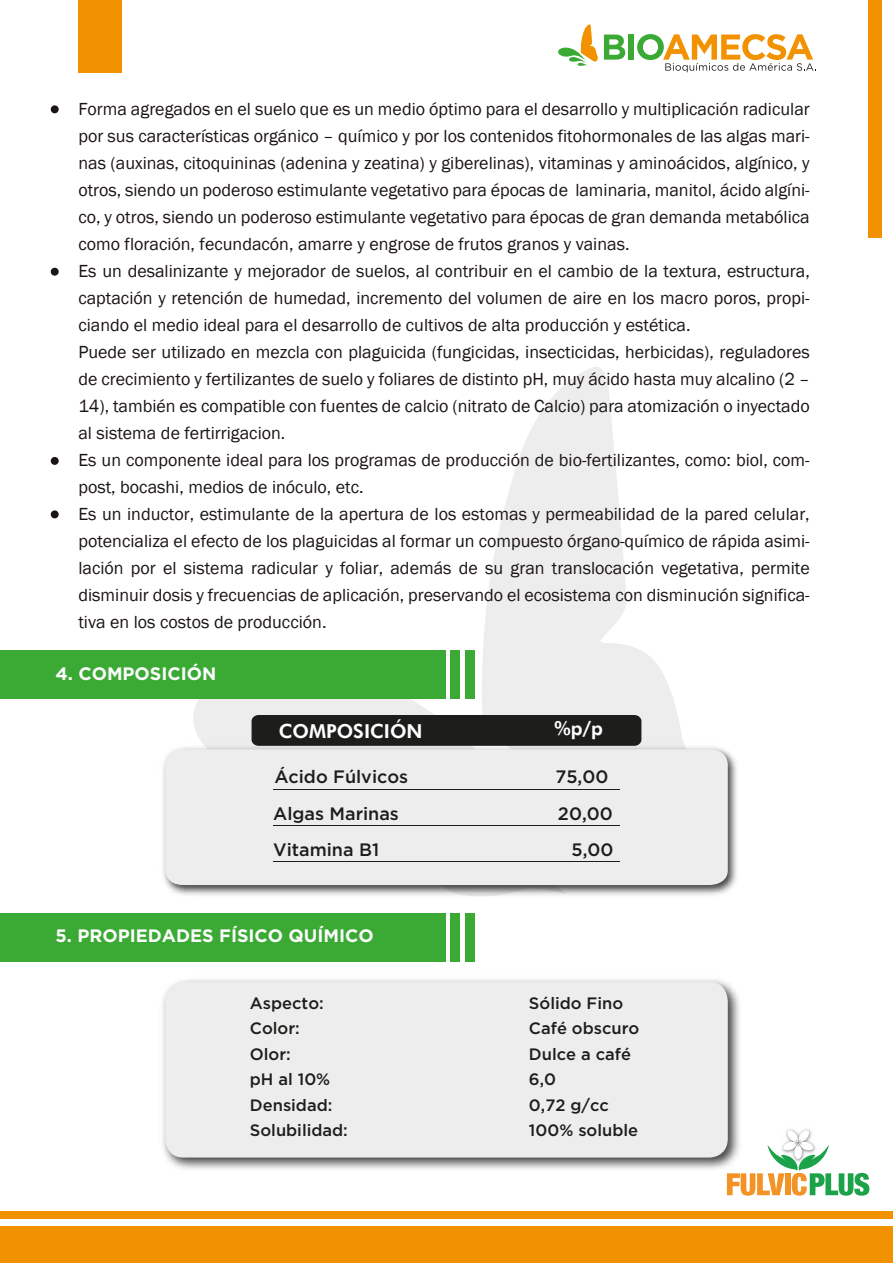
<style>
.page{position:relative;width:893px;height:1263px;background:#fff}
.page>*{position:absolute;margin:0;border:0;box-sizing:border-box;transform-origin:0 0}
.t1{font:700 19.2px "Futura BT";color:#fff}
.t2{font:18px/27px "Franklin Gothic";color:#1a1413}
.t3{font:500 18px "Gotham";color:#1d1d1b}
.t4{font:700 18px "Gotham";color:#fcfcfc}
.t5{font:500 16.5px "Gotham";color:#1d1d1b}
</style>
<div class="page">
<svg style="left:483px;top:367px;width:200px;height:375px;fill:#ededed"></svg>
<svg style="left:192px;top:658px;width:347px;height:84px;fill:#ededed"></svg>
<div style="left:868px;top:0;width:14px;height:238px;background:#f39200"></div>
<svg style="left:604px;top:35px;width:21px;height:25px"></svg>
<div style="left:628px;top:35px;width:6px;height:25px;background:#3aaa35"></div>
<svg style="left:637px;top:34px;width:179px;height:38px"></svg>
<svg style="left:558px;top:24px;width:40px;height:42px"></svg>
<div style="left:0;top:1212px;width:893px;height:7px;background:#f39200"></div>
<div style="left:0;top:1226px;width:893px;height:36px;background:#f39200"></div>
<div style="left:78px;top:0;width:44px;height:72px;background:#f39200"></div>
<div style="left:0;top:912px;width:445px;height:49px;background:#3aaa35"></div>
<div style="left:450px;top:912px;width:10px;height:49px;background:#3aaa35"></div>
<div style="left:465px;top:912px;width:10px;height:49px;background:#3aaa35"></div>
<div style="left:0;top:649px;width:445px;height:49px;background:#3aaa35"></div>
<div style="left:450px;top:649px;width:10px;height:49px;background:#3aaa35"></div>
<div style="left:465px;top:649px;width:10px;height:49px;background:#3aaa35"></div>
<img style="left:163px;top:742px;width:574px;height:155px">
<div style="left:165px;top:749px;width:563px;height:136px;background:#ededed"></div>
<div style="left:252px;top:715px;width:389px;height:31px;background:#1d1d1b;border-radius:7px"></div>
<hr style="left:273px;top:789px;width:347px;height:1px;background:#1d1d1b">
<hr style="left:273px;top:861px;width:347px;height:1px;background:#1d1d1b">
<hr style="left:273px;top:825px;width:347px;height:1px;background:#1d1d1b">
<img style="left:162px;top:979px;width:578px;height:191px">
<div style="left:165px;top:982px;width:563px;height:175px;background:#ededed;border-radius:19px"></div>
<svg style="left:727px;top:1129px;width:142px;height:67px"></svg>
<div style="left:51px;top:105px;width:8px;height:8px;background:#1a1413;border-radius:50%"></div>
<div style="left:51px;top:268px;width:8px;height:8px;background:#1a1413;border-radius:50%"></div>
<div style="left:51px;top:457px;width:8px;height:8px;background:#1a1413;border-radius:50%"></div>
<div style="left:51px;top:510px;width:8px;height:8px;background:#1a1413;border-radius:50%"></div>
<p class="t2" style="left:78px;top:96px;width:733px">Forma agregados en el suelo que es un medio óptimo para el desarrollo y multiplicación radicular por sus características orgánico – químico y por los contenidos fitohormonales de las algas mari&shy;nas (auxinas, citoquininas (adenina y zeatina) y giberelinas), vitaminas y aminoácidos, algínico, y otros, siendo un poderoso estimulante vegetativo para épocas de laminaria, manitol, ácido algíni&shy;co, y otros, siendo un poderoso estimulante vegetativo para épocas de gran demanda metabólica como floración, fecundacón, amarre y engrose de frutos granos y vainas.<br>Es un desalinizante y mejorador de suelos, al contribuir en el cambio de la textura, estructura, captación y retención de humedad, incremento del volumen de aire en los macro poros, propi&shy;ciando el medio ideal para el desarrollo de cultivos de alta producción y estética.<br>Puede ser utilizado en mezcla con plaguicida (fungicidas, insecticidas, herbicidas), reguladores de crecimiento y fertilizantes de suelo y foliares de distinto pH, muy ácido hasta muy alcalino (2 – 14), también es compatible con fuentes de calcio (nitrato de Calcio) para atomización o inyectado al sistema de fertirrigacion.<br>Es un componente ideal para los programas de producción de bio-fertilizantes, como: biol, com&shy;post, bocashi, medios de inóculo, etc.<br>Es un inductor, estimulante de la apertura de los estomas y permeabilidad de la pared celular, potencializa el efecto de los plaguicidas al formar un compuesto órgano-químico de rápida asimi&shy;lación por el sistema radicular y foliar, además de su gran translocación vegetativa, permite disminuir dosis y frecuencias de aplicación, preservando el ecosistema con disminución significa&shy;tiva en los costos de producción.</p>
<p class="t4" style="left:55px;top:661px;width:162px">4. COMPOSICIÓN</p>
<p class="t1" style="left:279px;top:720px;width:145px">COMPOSICIÓN</p>
<p class="t1" style="left:554px;top:717px;width:50px">%p/p</p>
<p class="t3" style="left:274px;top:765px;width:135px">Ácido Fúlvicos</p>
<p class="t3" style="left:555px;top:765px;width:54px">75,00</p>
<p class="t3" style="left:273px;top:802px;width:127px">Algas Marinas</p>
<p class="t3" style="left:558px;top:802px;width:56px">20,00</p>
<p class="t3" style="left:273px;top:838px;width:107px">Vitamina B1</p>
<p class="t4" style="left:55px;top:923px;width:320px">5. PROPIEDADES FÍSICO QUÍMICO</p>
<p class="t3" style="left:571px;top:838px;width:44px">5,00</p>
<p class="t5" style="left:250px;top:992px;width:75px">Aspecto:</p>
<p class="t5" style="left:529px;top:992px;width:96px">Sólido Fino</p>
<p class="t5" style="left:250px;top:1017px;width:51px">Color:</p>
<p class="t5" style="left:529px;top:1017px;width:112px">Café obscuro</p>
<p class="t5" style="left:250px;top:1043px;width:43px">Olor:</p>
<p class="t5" style="left:529px;top:1043px;width:104px">Dulce a café</p>
<p class="t5" style="left:250px;top:1068px;width:82px">pH al 10%</p>
<p class="t5" style="left:529px;top:1068px;width:29px">6,0</p>
<p class="t5" style="left:250px;top:1094px;width:84px">Densidad:</p>
<p class="t5" style="left:529px;top:1094px;width:81px">0,72 g/cc</p>
<p class="t5" style="left:250px;top:1119px;width:99px">Solubilidad:</p>
<p class="t5" style="left:529px;top:1119px;width:111px">100% soluble</p>
</div>
